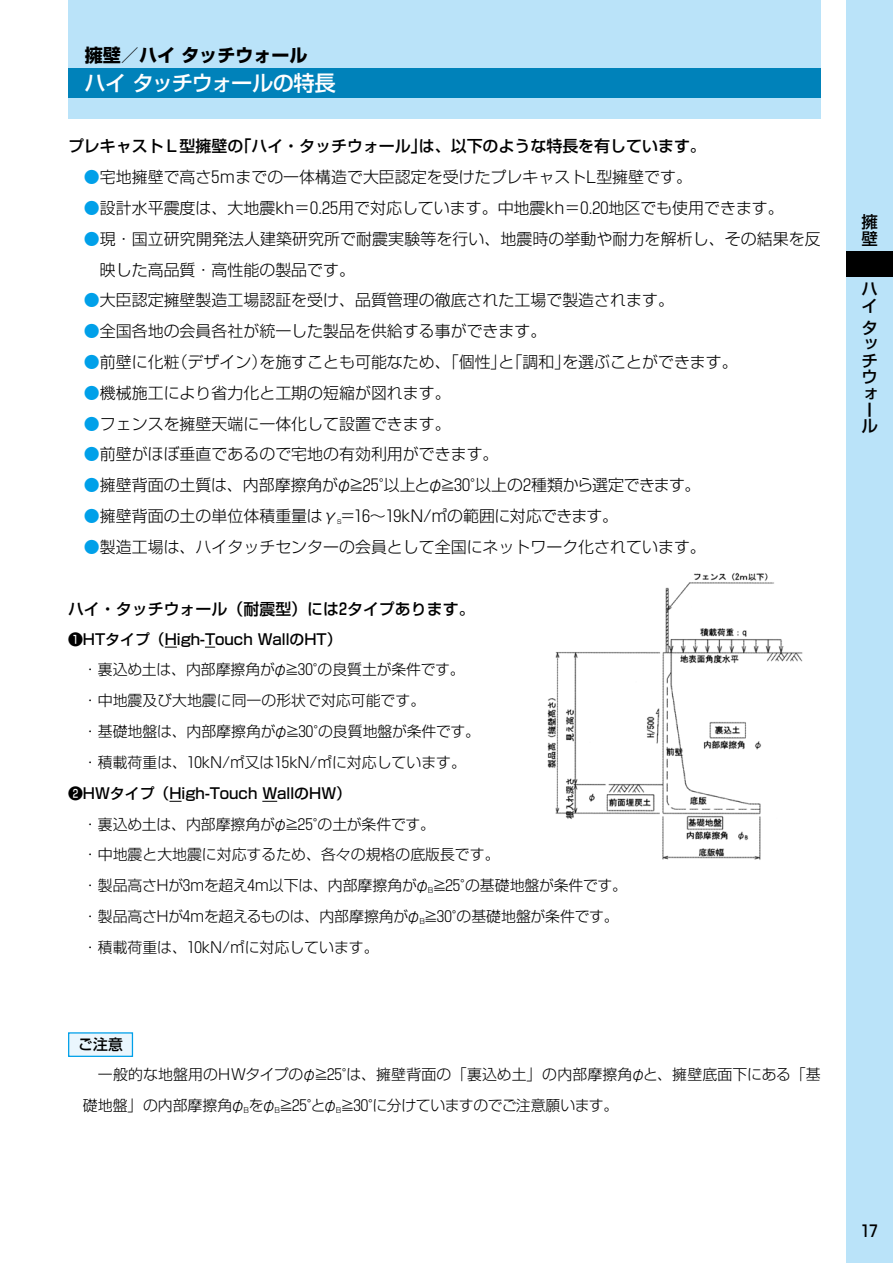
<style>
.page{position:relative;width:893px;height:1263px;background:#fff}
.page>*{position:absolute;margin:0;border:0;box-sizing:border-box;transform-origin:0 0}
.t1{font:500 21.3px "Shin Go Pr 6";letter-spacing:-.045em;color:#fff}
.t2{font:700 18px "Shin Go Pr 6";color:#000}
.t3{font:500 16.5px/16.5px "Shin Go Pr 6";color:#000}
.t4{font:300 15.9px/30.8px "Shin Go Pr 6";color:#000}
.t5{font:500 15.9px "Shin Go Pr 6";color:#000}
.t6{font:300 14.85px/30.9px "Shin Go Pr 6";color:#000}
.t7{font:500 14.85px "Shin Go Pr 6";color:#000}
.s1{color:#00a0e9}
</style>
<div class="page">
<div style="left:68px;top:0;width:753px;height:119px;background:#bae3f9"></div>
<div style="left:68px;top:68px;width:753px;height:30px;background:#0082ba"></div>
<div style="left:846px;top:0;width:47px;height:1263px;background:#bae3f9"></div>
<svg style="left:165px;top:647px;width:12px;height:1px"></svg>
<svg style="left:169px;top:801px;width:13px;height:1px"></svg>
<svg style="left:262px;top:801px;width:15px;height:1px"></svg>
<div style="left:69px;top:1033px;width:63px;height:23px;background:#eaf6fd"></div>
<div style="left:68px;top:1032px;width:65px;height:25px;border:1px solid #00a0e9"></div>
<img style="left:547px;top:572px;width:256px;height:288px">
<div style="left:846px;top:251px;width:47px;height:25px;background:#000"></div>
<p class="t2" style="left:85px;top:41px;width:224px">擁壁／ハイ タッチウォール</p>
<h1 class="t1" style="left:85px;top:65px;width:252px">ハイ タッチウォールの特長</h1>
<p class="t5" style="left:68px;top:133px;width:639px">プレキャストＬ型擁壁の「ハイ・タッチウォール」は、以下のような特長を有しています。</p>
<p class="t4" style="left:84px;top:160px;width:609px"><span class="s1">●</span>宅地擁壁で高さ５ｍまでの一体構造で大臣認定を受けたプレキャストL型擁壁です。</p>
<p class="t4" style="left:84px;top:191px;width:701px"><span class="s1">●</span>設計水平震度は、大地震kh＝0.25用で対応しています。中地震kh＝0.20地区でも使用できます。</p>
<p class="t4" style="left:100px;top:222px;width:722px;text-indent:-16px"><span class="s1">●</span>現・国立研究開発法人建築研究所で耐震実験等を行い、地震時の挙動や耐力を解析し、その結果を反映した高品質・高性能の製品です。</p>
<p class="t4" style="left:84px;top:284px;width:591px"><span class="s1">●</span>大臣認定擁壁製造工場認証を受け、品質管理の徹底された工場で製造されます。</p>
<p class="t4" style="left:84px;top:314px;width:464px"><span class="s1">●</span>全国各地の会員各社が統一した製品を供給する事ができます。</p>
<p class="t4" style="left:84px;top:345px;width:655px"><span class="s1">●</span>前壁に化粧（デザイン）を施すことも可能なため、「個性」と「調和」を選ぶことができます。</p>
<p class="t4" style="left:84px;top:376px;width:368px"><span class="s1">●</span>機械施工により省力化と工期の短縮が図れます。</p>
<p class="t4" style="left:84px;top:407px;width:368px"><span class="s1">●</span>フェンスを擁壁天端に一体化して設置できます。</p>
<p class="t4" style="left:84px;top:438px;width:416px"><span class="s1">●</span>前壁がほぼ垂直であるので宅地の有効利用ができます。</p>
<p class="t4" style="left:84px;top:468px;width:618px"><span class="s1">●</span>擁壁背面の土質は、内部摩擦角がφ≧25°以上とφ≧30°以上の２種類から選定できます。</p>
<p class="t4" style="left:84px;top:499px;width:536px"><span class="s1">●</span>擁壁背面の土の単位体積重量はγ<sub>s</sub>=16〜19kN/㎥の範囲に対応できます。</p>
<p class="t4" style="left:84px;top:530px;width:623px"><span class="s1">●</span>製造工場は、ハイタッチセンターの会員として全国にネットワーク化されています。</p>
<p class="t5" style="left:68px;top:596px;width:408px">ハイ・タッチウォール（耐震型）には２タイプあります。</p>
<p class="t7" style="left:68px;top:627px;width:275px">❶HTタイプ（High-Touch WallのHT）</p>
<p class="t6" style="left:83px;top:653px;width:399px">・裏込め土は、内部摩擦角がφ≧30°の良質土が条件です。・中地震及び大地震に同一の形状で対応可能です。<br>・基礎地盤は、内部摩擦角がφ≧30°の良質地盤が条件です。・積載荷重は、10kN/㎡又は15kN/㎡に対応しています。</p>
<p class="t7" style="left:68px;top:781px;width:285px">❷HWタイプ（High-Touch WallのHW）</p>
<p class="t6" style="left:83px;top:807px;width:546px">・裏込め土は、内部摩擦角がφ≧25°の土が条件です。<br>・中地震と大地震に対応するため、各々の規格の底版長です。<br>・製品高さＨが３ｍを超え４ｍ以下は、内部摩擦角がφ<sub>B</sub>≧25°の基礎地盤が条件です。・製品高さＨが４ｍを超えるものは、内部摩擦角がφ<sub>B</sub>≧30°の基礎地盤が条件です。・積載荷重は、10kN/㎡に対応しています。</p>
<p class="t7" style="left:78px;top:1032px;width:46px">ご注意</p>
<p class="t6" style="left:83px;top:1058px;width:739px">　一般的な地盤用のHWタイプのφ≧25°は、擁壁背面の「裏込め土」の内部摩擦角φと、擁壁底面下にある「基礎地盤」の内部摩擦角φ<sub>B</sub>をφ<sub>B</sub>≧25°とφ<sub>B</sub>≧30°に分けていますのでご注意願います。</p>
<p class="t3" style="left:861px;top:213px;width:17px">擁壁</p>
<p class="t3" style="left:861px;top:280px;width:17px">ハイ</p>
<p class="t3" style="left:861px;top:318px;width:18px">タッチウォール</p>
<p class="t5" style="left:862px;top:1218px;width:17px">17</p>
</div>
